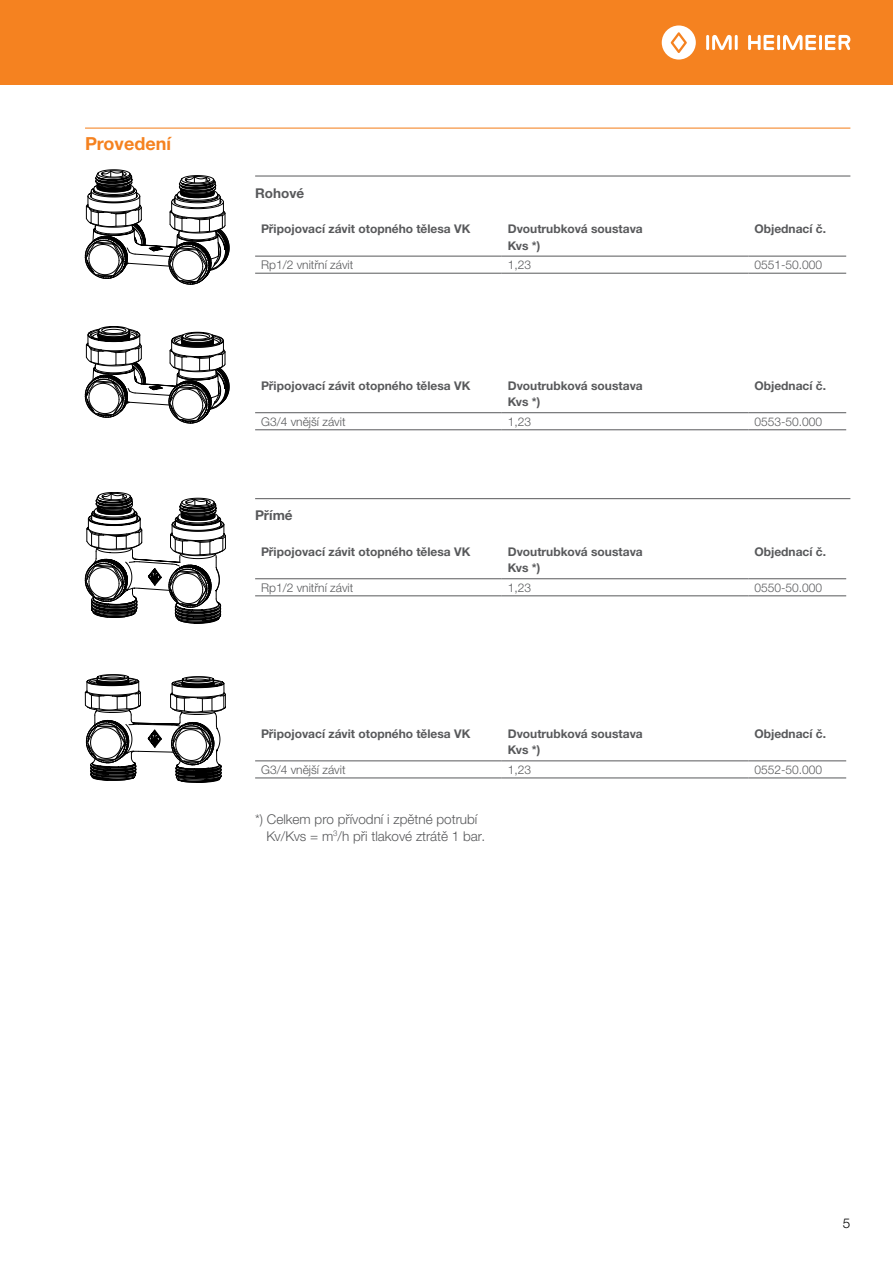
<style>
.page{position:relative;width:893px;height:1263px;background:#fff}
.page>*{position:absolute;margin:0;border:0;box-sizing:border-box;transform-origin:0 0}
.t1{font:700 18px "Helvetica Neue LTW1 G";color:#f58220}
.t2{font:300 13.5px/16.5px "Helvetica Neue LTW1 G";color:#58595b}
.t3{font:700 13.5px "Helvetica Neue LTW1 G";color:#58595b}
.t4{font:300 13.5px "Helvetica Neue LTW1 G";color:#000}
.t5{font:700 12px/16.5px "Helvetica Neue LTW1 G";color:#58595b}
.t6{font:300 12px "Helvetica Neue LTW1 G";color:#58595b}
</style>
<div class="page">
<div style="left:0;top:0;width:893px;height:85px;background:#f58220"></div>
<hr style="left:706px;top:35px;width:3px;height:15px;background:#fff">
<hr style="left:735px;top:35px;width:3px;height:15px;background:#fff">
<svg style="left:712px;top:35px;width:20px;height:15px"></svg>
<svg style="left:662px;top:25px;width:34px;height:35px"></svg>
<hr style="left:777px;top:35px;width:3px;height:15px;background:#fff">
<svg style="left:748px;top:35px;width:26px;height:15px"></svg>
<hr style="left:819px;top:35px;width:3px;height:15px;background:#fff">
<svg style="left:783px;top:35px;width:33px;height:15px"></svg>
<svg style="left:825px;top:35px;width:25px;height:15px"></svg>
<hr style="left:85px;top:128px;width:765px;height:1px;background:#f58220">
<hr style="left:255px;top:176px;width:595px;height:1px;background:#58595b">
<hr style="left:255px;top:256px;width:247px;height:1px;background:#58595b">
<hr style="left:255px;top:273px;width:247px;height:1px;background:#58595b">
<hr style="left:502px;top:256px;width:246px;height:1px;background:#58595b">
<hr style="left:502px;top:273px;width:246px;height:1px;background:#58595b">
<hr style="left:748px;top:256px;width:98px;height:1px;background:#58595b">
<hr style="left:748px;top:273px;width:98px;height:1px;background:#58595b">
<hr style="left:255px;top:498px;width:595px;height:1px;background:#58595b">
<hr style="left:255px;top:412px;width:247px;height:1px;background:#58595b">
<hr style="left:255px;top:429px;width:247px;height:1px;background:#58595b">
<hr style="left:502px;top:412px;width:246px;height:1px;background:#58595b">
<hr style="left:502px;top:429px;width:246px;height:1px;background:#58595b">
<hr style="left:748px;top:412px;width:98px;height:1px;background:#58595b">
<hr style="left:748px;top:429px;width:98px;height:1px;background:#58595b">
<hr style="left:255px;top:578px;width:247px;height:1px;background:#58595b">
<hr style="left:255px;top:596px;width:247px;height:1px;background:#58595b">
<hr style="left:502px;top:578px;width:246px;height:1px;background:#58595b">
<hr style="left:502px;top:596px;width:246px;height:1px;background:#58595b">
<hr style="left:748px;top:578px;width:98px;height:1px;background:#58595b">
<hr style="left:748px;top:596px;width:98px;height:1px;background:#58595b">
<hr style="left:255px;top:760px;width:247px;height:1px;background:#58595b">
<hr style="left:255px;top:778px;width:247px;height:1px;background:#58595b">
<hr style="left:502px;top:760px;width:246px;height:1px;background:#58595b">
<hr style="left:502px;top:778px;width:246px;height:1px;background:#58595b">
<hr style="left:748px;top:760px;width:98px;height:1px;background:#58595b">
<hr style="left:748px;top:778px;width:98px;height:1px;background:#58595b">
<svg style="left:85px;top:170px;width:144px;height:114px"></svg>
<svg style="left:85px;top:326px;width:144px;height:98px"></svg>
<svg style="left:85px;top:492px;width:141px;height:131px"></svg>
<svg style="left:85px;top:674px;width:141px;height:108px"></svg>
<h1 class="t1" style="left:85px;top:132px;width:87px">Provedení</h1>
<p class="t3" style="left:255px;top:184px;width:51px">Rohové</p>
<p class="t5" style="left:261px;top:221px;width:211px">Připojovací závit otopného tělesa VK</p>
<p class="t5" style="left:508px;top:221px;width:137px">Dvoutrubková soustava<br>Kvs *)</p>
<p class="t5" style="left:754px;top:221px;width:73px">Objednací č.</p>
<p class="t6" style="left:261px;top:257px;width:94px">Rp1/2 vnitřní závit</p>
<p class="t6" style="left:508px;top:257px;width:25px">1,23</p>
<p class="t6" style="left:754px;top:257px;width:69px">0551-50.000</p>
<p class="t5" style="left:261px;top:377px;width:211px">Připojovací závit otopného tělesa VK</p>
<p class="t5" style="left:508px;top:377px;width:137px">Dvoutrubková soustava<br>Kvs *)</p>
<p class="t5" style="left:754px;top:377px;width:73px">Objednací č.</p>
<p class="t6" style="left:261px;top:414px;width:86px">G3/4 vnější závit</p>
<p class="t6" style="left:508px;top:414px;width:25px">1,23</p>
<p class="t6" style="left:754px;top:414px;width:69px">0553-50.000</p>
<p class="t3" style="left:255px;top:507px;width:39px">Přímé</p>
<p class="t5" style="left:261px;top:543px;width:211px">Připojovací závit otopného tělesa VK</p>
<p class="t5" style="left:508px;top:543px;width:137px">Dvoutrubková soustava<br>Kvs *)</p>
<p class="t5" style="left:754px;top:543px;width:73px">Objednací č.</p>
<p class="t6" style="left:261px;top:580px;width:94px">Rp1/2 vnitřní závit</p>
<p class="t6" style="left:508px;top:580px;width:25px">1,23</p>
<p class="t6" style="left:754px;top:580px;width:69px">0550-50.000</p>
<p class="t5" style="left:261px;top:725px;width:211px">Připojovací závit otopného tělesa VK</p>
<p class="t5" style="left:508px;top:725px;width:137px">Dvoutrubková soustava<br>Kvs *)</p>
<p class="t5" style="left:754px;top:725px;width:73px">Objednací č.</p>
<p class="t6" style="left:261px;top:762px;width:86px">G3/4 vnější závit</p>
<p class="t6" style="left:508px;top:762px;width:25px">1,23</p>
<p class="t6" style="left:754px;top:762px;width:69px">0552-50.000</p>
<p class="t2" style="left:266px;top:811px;width:220px;text-indent:-11px">*) Celkem pro přívodní i zpětné potrubí<br>Kv/Kvs = m<sup>3</sup>/h při tlakové ztrátě 1 bar.</p>
<p class="t4" style="left:843px;top:1215px;width:9px">5</p>
</div>
